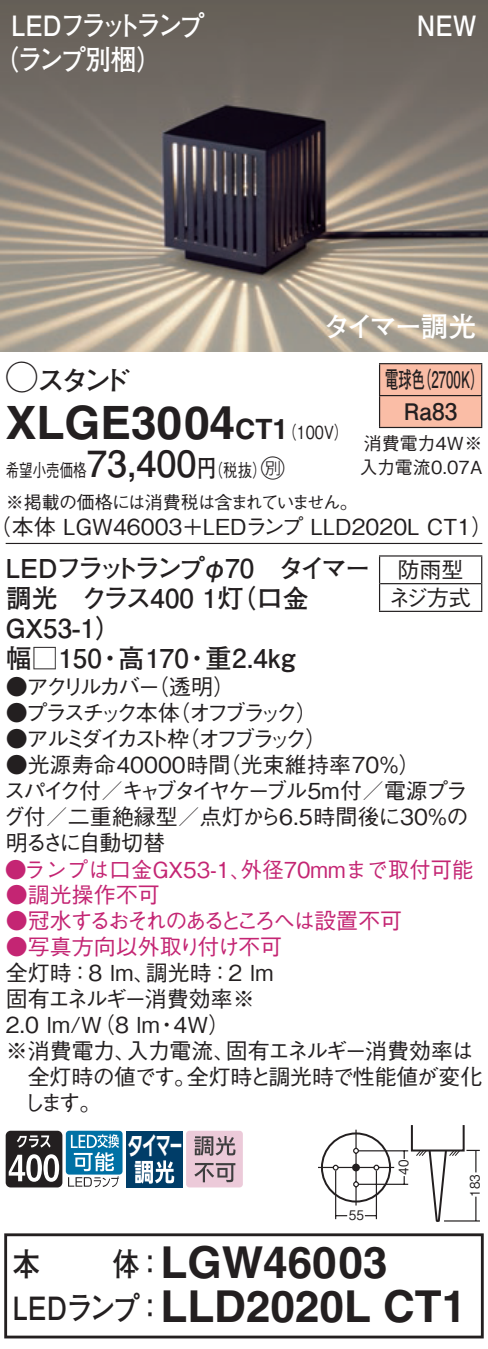
<style>
.page{position:relative;width:488px;height:1349px;background:#fff}
.page>*{position:absolute;margin:0;border:0;box-sizing:border-box;transform-origin:0 0}
.t1{font:700 46px "Helvetica LT Std";color:#231f20}
.t2{font:700 44px/44px "Helvetica LT Std";color:#231f20;text-align:center}
.t3{font:700 32px "Futo Go B101 Pro";color:#231f20;scale:.85 1}
.t4{font:700 28px/34px "Futo Go B101 Pro";letter-spacing:-.11em;color:#fff;scale:.9 1}
.t5{font:700 28px "Futo Go B101 Pro";letter-spacing:-.11em;color:#fff}
.t6{font:700 28px "Futo Go B101 Pro";color:#231f20}
.t7{font:700 26px/30px "Futo Go B101 Pro";color:#231f20}
.t8{font:25.2px "PUD Go Dp B";color:#fff;scale:.62 1}
.t9{font:700 22.8px/32px "Futo Go B101 Pro";color:#231f20;text-align:center;scale:.58 1}
.t10{font:500 22px/26px "Gothic BBB Pro";color:#231f20}
.t11{font:500 22px/27.6px "Gothic BBB Pro";letter-spacing:-.03em;color:#231f20;text-align:center}
.t12{font:500 22px "Gothic BBB Pro";color:#c42573}
.t13{font:500 22px "Gothic BBB Pro";letter-spacing:-.115em;color:#c42573}
.t14{font:500 22px "Gothic BBB Pro";letter-spacing:-.195em;color:#231f20}
.t15{font:500 22px "Gothic BBB Pro";letter-spacing:-.18em;color:#231f20}
.t16{font:500 22px "Gothic BBB Pro";letter-spacing:-.13em;color:#231f20}
.t17{font:500 22px "Gothic BBB Pro";letter-spacing:-.075em;color:#231f20}
.t18{font:500 18px/31.6px "Gothic BBB Pro";letter-spacing:-.035em;color:#231f20;scale:.75 1}
.t19{font:500 18px/24px "Gothic BBB Pro";color:#231f20}
.t20{font:500 13.2px "Gothic BBB Pro";color:#231f20;scale:.9 1}
.s1{font-family:"Ford Classification 1";font-weight:400;font-size:32px}
.s2{font-size:28px}
.s3{font-family:"Gothic BBB Pro";font-weight:500;font-size:18px}
.s4{font-family:"Futo Go B101 Pro";font-weight:700;font-size:36px}
.s5{font-family:"Futo Go B101 Pro";font-weight:700;font-size:24px}
.s6{font-family:"Ford Classification 1";font-weight:400;font-size:24px}
.s7{font-family:"Futo Go B101 Pro";font-size:32px}
</style>
<div class="page">
<img style="left:0;top:0;width:488px;height:351px">
<div style="left:380px;top:364px;width:101px;height:62px;background:#fabda6"></div>
<hr style="left:379px;top:363px;width:103px;height:1px;background:#231f20">
<hr style="left:379px;top:364px;width:1px;height:31px;background:#231f20">
<hr style="left:481px;top:364px;width:1px;height:31px;background:#231f20">
<hr style="left:379px;top:395px;width:103px;height:1px;background:#231f20">
<hr style="left:379px;top:396px;width:1px;height:31px;background:#231f20">
<hr style="left:481px;top:396px;width:1px;height:31px;background:#231f20">
<hr style="left:379px;top:426px;width:103px;height:2px;background:#231f20">
<hr style="left:6px;top:542px;width:476px;height:2px;background:#231f20">
<svg style="left:379px;top:556px;width:1px;height:54px"></svg>
<hr style="left:379px;top:555px;width:103px;height:1px;background:#231f20">
<hr style="left:380px;top:583px;width:101px;height:1px;background:#231f20">
<svg style="left:481px;top:556px;width:1px;height:54px"></svg>
<hr style="left:379px;top:610px;width:103px;height:2px;background:#231f20">
<div style="left:321px;top:1132px;width:70px;height:70px;border:2px solid #231f20;border-radius:50%"></div>
<hr style="left:338px;top:1166px;width:36px;height:1px;background:#231f20">
<svg style="left:353px;top:1129px;width:6px;height:76px"></svg>
<svg style="left:318px;top:1164px;width:20px;height:6px"></svg>
<svg style="left:373px;top:1164px;width:21px;height:6px"></svg>
<div style="left:352px;top:1163px;width:8px;height:8px;background:#231f20;border-radius:50%"></div>
<hr style="left:358px;top:1149px;width:50px;height:2px;background:#231f20">
<hr style="left:358px;top:1183px;width:50px;height:1px;background:#231f20">
<hr style="left:375px;top:1170px;width:2px;height:48px;background:#231f20">
<hr style="left:335px;top:1170px;width:1px;height:48px;background:#231f20">
<svg style="left:335px;top:1214px;width:12px;height:2px"></svg>
<svg style="left:403px;top:1176px;width:2px;height:8px"></svg>
<svg style="left:403px;top:1150px;width:2px;height:8px"></svg>
<hr style="left:444px;top:1219px;width:36px;height:2px;background:#231f20">
<svg style="left:415px;top:1148px;width:64px;height:73px"></svg>
<div style="left:411px;top:1124px;width:53px;height:27px;border:2px solid #231f20"></div>
<svg style="left:6px;top:1130px;width:56px;height:57px"></svg>
<div style="left:66px;top:1130px;width:56px;height:44px;background:#0071a5;border-radius:3px"></div>
<svg style="left:71px;top:1134px;width:48px;height:36px"></svg>
<svg style="left:68px;top:1176px;width:51px;height:10px"></svg>
<div style="left:126px;top:1130px;width:57px;height:57px;background:#003d68"></div>
<svg style="left:135px;top:1160px;width:39px;height:23px"></svg>
<svg style="left:186px;top:1130px;width:57px;height:57px"></svg>
<div style="left:4px;top:1232px;width:479px;height:106px;border:3px solid #231f20"></div>
<p class="t4" style="left:-7px;top:5px;width:237px;text-indent:18px">LEDフラットランプ（ランプ別梱）</p>
<p class="t4" style="left:416px;top:5px;width:68px">NEW</p>
<p class="t5" style="left:322px;top:304px;width:155px">タイマー調光</p>
<p class="t6" style="left:6px;top:358px;width:128px"><span class="s1">A</span>スタンド</p>
<h1 class="t1" style="left:6px;top:395px;width:344px">XLGE3004<span class="s2">CT1</span><span class="s3">（100V）</span></h1>
<p class="t18" style="left:6px;top:452px;width:471px">希望小売価格<span class="s4">73,400</span><span class="s5">円</span>（税抜）<span class="s6">C<br></span>※掲載の価格には消費税は含まれていません。</p>
<p class="t10" style="left:-10px;top:510px;width:504px">（本体 LGW46003＋LEDランプ LLD2020L CT1）</p>
<p class="t9" style="left:385px;top:360px;width:171px">電球色（2700K）<br>Ra83</p>
<p class="t19" style="left:359px;top:428px;width:124px">消費電力4W※入力電流0.07A</p>
<p class="t7" style="left:6px;top:550px;width:366px">LEDフラットランプφ70 タイマー調光 クラス400 1灯（口金<br>GX53-1）<br>幅□150・高170・重2.4kg</p>
<p class="t16" style="left:6px;top:668px;width:231px">●アクリルカバー（透明）</p>
<p class="t15" style="left:6px;top:694px;width:313px">●プラスチック本体（オフブラック）</p>
<p class="t14" style="left:6px;top:720px;width:323px">●アルミダイカスト枠（オフブラック）</p>
<p class="t10" style="left:3px;top:748px;width:467px">●光源寿命40000時間（光束維持率70％）<br>スパイク付／キャブタイヤケーブル5m付／電源プラグ付／二重絶縁型／点灯から6.5時間後に30％の明るさに自動切替</p>
<p class="t12" style="left:6px;top:876px;width:155px">●調光操作不可</p>
<p class="t13" style="left:6px;top:902px;width:398px">●冠水するおそれのあるところへは設置不可</p>
<p class="t12" style="left:6px;top:928px;width:278px">●写真方向以外取り付け不可</p>
<p class="t10" style="left:6px;top:956px;width:269px">全灯時：8 lm、調光時：2 lm</p>
<p class="t17" style="left:6px;top:980px;width:251px">固有エネルギー消費効率※</p>
<p class="t11" style="left:6px;top:1008px;width:226px">2.0 lm/W（8 lm・4W）</p>
<p class="t11" style="left:6px;top:1034px;width:469px">※消費電力、入力電流、固有エネルギー消費効率は</p>
<p class="t11" style="left:28px;top:1060px;width:456px">全灯時の値です。全灯時と調光時で性能値が変化</p>
<p class="t11" style="left:23px;top:1086px;width:80px">します。</p>
<p class="t11" style="left:389px;top:553px;width:83px">防雨型ネジ方式</p>
<p class="t12" style="left:5px;top:852px;width:470px">●ランプは口金GX53-1、外径70mmまで取付可能</p>
<p class="t8" style="left:128px;top:1126px;width:89px">タイマー</p>
<p class="t20" style="left:349px;top:1203px;width:18px">55</p>
<p class="t20" style="left:393px;top:1174px;width:18px;rotate:-90deg">40</p>
<h2 class="t2" style="left:13px;top:1239px;width:455px"><span class="s7">体：</span>LGW46003<br><span class="s7">LEDランプ：</span>LLD2020L CT1</h2>
<h3 class="t3" style="left:13px;top:1237px;width:34px">本</h3>
<p class="t20" style="left:464px;top:1196px;width:26px;rotate:-90deg">183</p>
</div>
